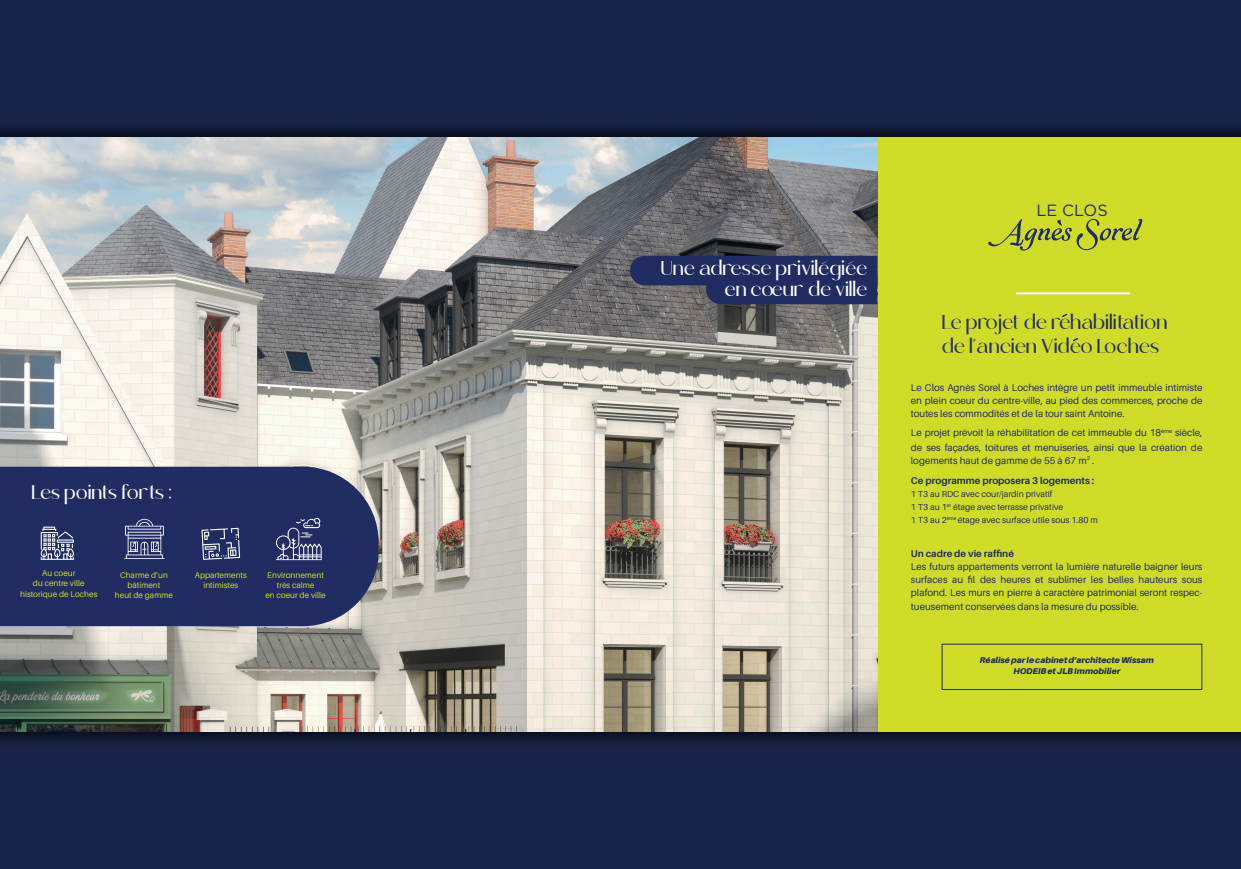
<style>
.page{position:relative;width:1241px;height:869px;background:#fff}
.page>*{position:absolute;margin:0;border:0;box-sizing:border-box;transform-origin:0 0}
.t1{font:19.95px/24.2px "BROLIMO";color:#212d62}
.t2{font:19.86px/20.9px "BROLIMO";color:#fff;text-align:right}
.t3{font:19.51px "BROLIMO";letter-spacing:-.02em;color:#fff}
.t4{font:16.19px "Gotham";color:#212d62}
.t5{font:9.8px/13px "Aileron";color:#212d62;text-align:justify}
.t6{font:700 9.8px/20.5px "Aileron";color:#212d62}
.t7{font:8.66px/13px "Aileron";color:#212d62}
.t8{font:italic 900 8.4px/11.5px "Aileron";color:#212d62;text-align:center}
.t9{font:8.22px/10.3px "Aileron";color:#cfdc27;text-align:center}
.s1{font-weight:400}
</style>
<div class="page">
<div style="left:0;top:136px;width:1240px;height:596px;background:#cfdc27"></div>
<img style="left:0;top:137px;width:877px;height:593px">
<div style="left:941px;top:643px;width:260px;height:46px;border:1px solid #212d62"></div>
<svg style="left:988px;top:218px;width:154px;height:33px"></svg>
<hr style="left:1016px;top:292px;width:112px;height:2px;background:#fff">
<div style="left:0;top:466px;width:378px;height:160px;background:#212d62"></div>
<svg style="left:276px;top:517px;width:45px;height:43px;background:#4f5882"></svg>
<svg style="left:124px;top:518px;width:41px;height:40px;background:#565f87"></svg>
<svg style="left:201px;top:527px;width:39px;height:32px"></svg>
<svg style="left:41px;top:526px;width:33px;height:33px"></svg>
<svg style="left:630px;top:255px;width:247px;height:49px;background:#2c3663"></svg>
<svg style="left:1062px;top:313px;width:6px;height:4px"></svg>
<div style="left:0;top:730px;width:1240px;height:138px;background:#231f20;opacity:.75"></div>
<div style="left:0;top:0;width:1240px;height:137px;background:#231f20;opacity:.75"></div>
<h3 class="t3" style="left:32px;top:484px;width:141px">Les points forts :</h3>
<p class="t9" style="left:20px;top:567px;width:79px">Au coeur<br>du centre ville historique de Loches</p>
<p class="t9" style="left:115px;top:569px;width:59px">Charme d’un bâtiment<br>heut de gamme</p>
<p class="t9" style="left:265px;top:569px;width:62px">Environnement très calme<br>en coeur de ville</p>
<p class="t9" style="left:195px;top:569px;width:54px">Appartements intimistes</p>
<h2 class="t2" style="left:661px;top:259px;width:208px">Une adresse privilegiee en coeur de ville</h2>
<h3 class="t4" style="left:1036px;top:200px;width:73px">LE CLOS</h3>
<h1 class="t1" style="left:941px;top:311px;width:227px">Le projet de rehabilitation de l’ancien Video Loches</h1>
<p class="t5" style="left:910px;top:381px;width:293px">Le Clos Agnès Sorel à Loches intègre un petit immeuble intimiste en plein coeur du centre-ville, au pied des commerces, proche de toutes les commodités et de la tour saint Antoine.</p>
<p class="t5" style="left:910px;top:426px;width:293px;line-height:14.2px">Le projet prévoit la réhabilitation de cet immeuble du 18<sup>ème</sup> siècle, de ses façades, toitures et menuiseries, ainsi que la création de</p>
<p class="t6" style="left:910px;top:450px;width:185px"><span class="s1">logements haut de gamme de 55 à 67 m</span><sup>2</sup> <span class="s1">.<br></span>Ce programme proposera 3 logements :</p>
<p class="t7" style="left:910px;top:487px;width:188px">1 T3 au RDC avec cour/jardin privatif<br>1 T3 au 1<sup>er</sup> étage avec terrasse privative<br>1 T3 au 2<sup>ème</sup> étage avec surface utile sous 1.80 m</p>
<p class="t6" style="left:910px;top:543px;width:105px">Un cadre de vie raffiné</p>
<p class="t5" style="left:910px;top:560px;width:293px">Les futurs appartements verront la lumière naturelle baigner leurs surfaces au fil des heures et sublimer les belles hauteurs sous plafond. Les murs en pierre à caractère patrimonial seront respec&shy;tueusement conservées dans la mesure du possible.</p>
<p class="t8" style="left:979px;top:653px;width:175px">Réalisé par le cabinet d’architecte Wissam<br>HODEIB et JLB Immobilier</p>
</div>
